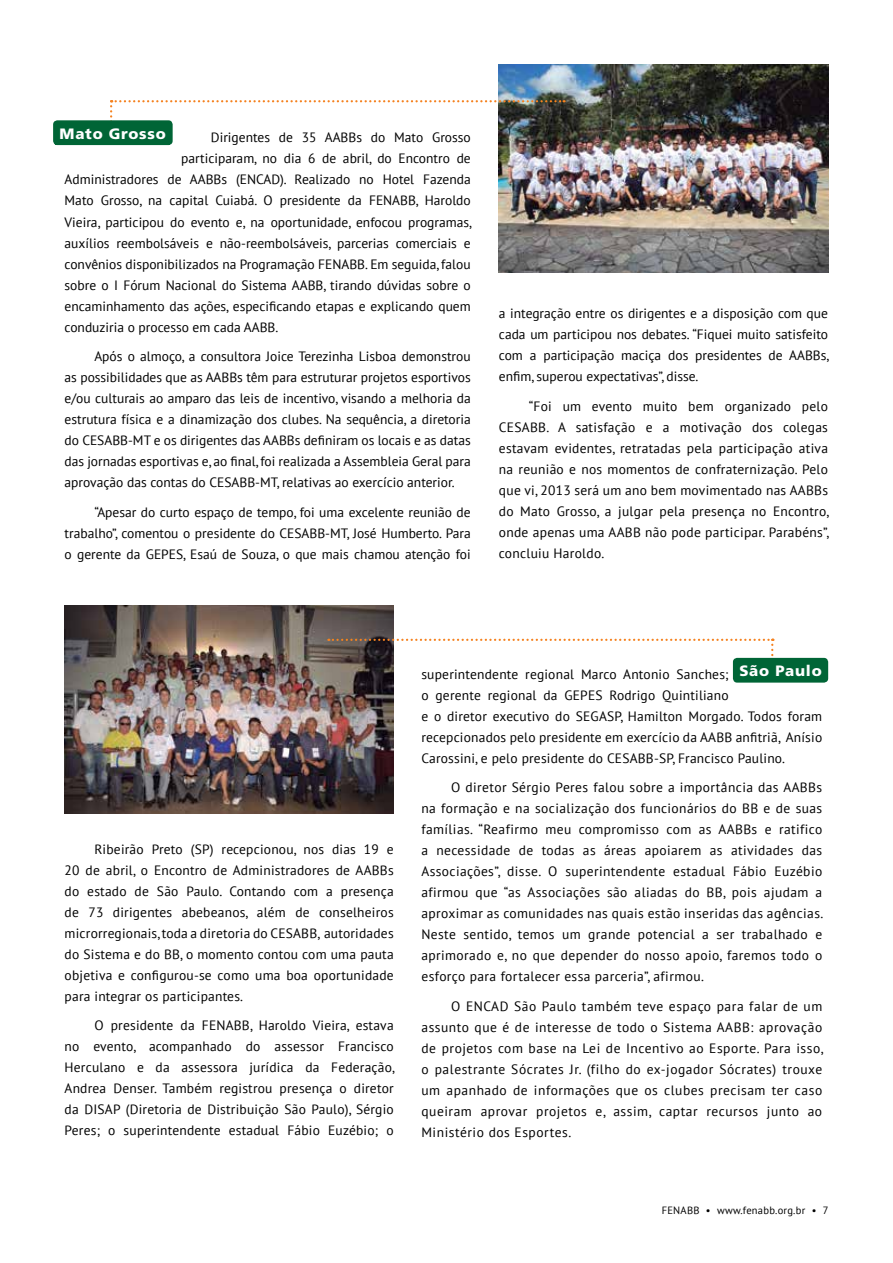
<style>
.page{position:relative;width:893px;height:1263px;background:#fff}
.page>*{position:absolute;margin:0;border:0;box-sizing:border-box;transform-origin:0 0}
.t1{font:900 15px "Frutiger";letter-spacing:.05em;color:#fff}
.t2{font:13.5px/21px "PT Sans";color:#000;text-align:justify}
.t3{font:10.5px "PT Sans";letter-spacing:.025em;color:#000}
</style>
<div class="page">
<img style="left:499px;top:65px;width:329px;height:208px">
<img style="left:65px;top:605px;width:329px;height:208px">
<svg style="left:110px;top:100px;width:455px;height:27px"></svg>
<svg style="left:328px;top:639px;width:445px;height:27px"></svg>
<div style="left:53px;top:120px;width:120px;height:25px;background:#006536;border-radius:4px"></div>
<div style="left:733px;top:658px;width:95px;height:25px;background:#006536;border-radius:4px"></div>
<p class="t1" style="left:60px;top:124px;width:108px">Mato Grosso</p>
<p class="t2" style="left:211px;top:127px;width:261px">Dirigentes de 35 AABBs do Mato Grosso</p>
<p class="t2" style="left:181px;top:148px;width:291px">participaram, no dia 6 de abril, do Encontro de</p>
<p class="t2" style="left:65px;top:169px;width:408px">Administradores de AABBs (ENCAD). Realizado no Hotel Fazenda</p>
<p class="t2" style="left:65px;top:190px;width:408px">Mato Grosso, na capital Cuiabá. O presidente da FENABB, Haroldo</p>
<p class="t2" style="left:65px;top:211px;width:409px">Vieira, participou do evento e, na oportunidade, enfocou programas,</p>
<p class="t2" style="left:65px;top:232px;width:408px">auxílios reembolsáveis e não-reembolsáveis, parcerias comerciais e</p>
<p class="t2" style="left:65px;top:253px;width:408px">convênios disponibilizados na Programação FENABB. Em seguida, falou</p>
<p class="t2" style="left:65px;top:274px;width:408px">sobre o I Fórum Nacional do Sistema AABB, tirando dúvidas sobre o</p>
<p class="t2" style="left:65px;top:295px;width:408px">encaminhamento das ações, especificando etapas e explicando quem</p>
<p class="t2" style="left:65px;top:316px;width:215px">conduziria o processo em cada AABB.</p>
<p class="t2" style="left:65px;top:345px;width:408px;text-indent:30px">Após o almoço, a consultora Joice Terezinha Lisboa demonstrou as possibilidades que as AABBs têm para estruturar projetos esportivos e/ou culturais ao amparo das leis de incentivo, visando a melhoria da estrutura física e a dinamização dos clubes. Na sequência, a diretoria do CESABB-MT e os dirigentes das AABBs definiram os locais e as datas das jornadas esportivas e, ao final, foi realizada a Assembleia Geral para aprovação das contas do CESABB-MT, relativas ao exercício anterior.</p>
<p class="t2" style="left:65px;top:501px;width:408px;text-indent:30px">“Apesar do curto espaço de tempo, foi uma excelente reunião de trabalho”, comentou o presidente do CESABB-MT, José Humberto. Para o gerente da GEPES, Esaú de Souza, o que mais chamou atenção foi</p>
<p class="t2" style="left:499px;top:303px;width:332px">a integração entre os dirigentes e a disposição com que cada um participou nos debates. “Fiquei muito satisfeito com a participação maciça dos presidentes de AABBs, enfim, superou expectativas”, disse.</p>
<p class="t2" style="left:499px;top:395px;width:332px;text-indent:30px">“Foi um evento muito bem organizado pelo CESABB. A satisfação e a motivação dos colegas estavam evidentes, retratadas pela participação ativa na reunião e nos momentos de confraternização. Pelo que vi, 2013 será um ano bem movimentado nas AABBs do Mato Grosso, a julgar pela presença no Encontro, onde apenas uma AABB não pode participar. Parabéns”, concluiu Haroldo.</p>
<p class="t2" style="left:65px;top:838px;width:331px;text-indent:30px">Ribeirão Preto (SP) recepcionou, nos dias 19 e 20 de abril, o Encontro de Administradores de AABBs do estado de São Paulo. Contando com a presença de 73 dirigentes abebeanos, além de conselheiros microrregionais, toda a diretoria do CESABB, autoridades do Sistema e do BB, o momento contou com uma pauta objetiva e configurou-se como uma boa oportunidade para integrar os participantes.</p>
<p class="t2" style="left:65px;top:1015px;width:332px;text-indent:30px">O presidente da FENABB, Haroldo Vieira, estava no evento, acompanhado do assessor Francisco Herculano e da assessora jurídica da Federação, Andrea Denser. Também registrou presença o diretor da DISAP (Diretoria de Distribuição São Paulo), Sérgio Peres; o superintendente estadual Fábio Euzébio; o</p>
<p class="t1" style="left:739px;top:662px;width:84px">São Paulo</p>
<p class="t2" style="left:421px;top:663px;width:402px;text-align:left">superintendente regional Marco Antonio Sanches;<br>o gerente regional da GEPES Rodrigo Quintiliano<br>e o diretor executivo do SEGASP, Hamilton Morgado. Todos foram recepcionados pelo presidente em exercício da AABB anfitriã, Anísio Carossini, e pelo presidente do CESABB-SP, Francisco Paulino.</p>
<p class="t2" style="left:421px;top:776px;width:403px;text-indent:30px">O diretor Sérgio Peres falou sobre a importância das AABBs na formação e na socialização dos funcionários do BB e de suas famílias. “Reafirmo meu compromisso com as AABBs e ratifico a necessidade de todas as áreas apoiarem as atividades das Associações”, disse. O superintendente estadual Fábio Euzébio afirmou que “as Associações são aliadas do BB, pois ajudam a aproximar as comunidades nas quais estão inseridas das agências.<br>Neste sentido, temos um grande potencial a ser trabalhado e aprimorado e, no que depender do nosso apoio, faremos todo o esforço para fortalecer essa parceria”, afirmou.</p>
<p class="t2" style="left:421px;top:995px;width:403px;text-indent:30px">O ENCAD São Paulo também teve espaço para falar de um assunto que é de interesse de todo o Sistema AABB: aprovação de projetos com base na Lei de Incentivo ao Esporte. Para isso, o palestrante Sócrates Jr. (filho do ex-jogador Sócrates) trouxe um apanhado de informações que os clubes precisam ter caso queiram aprovar projetos e, assim, captar recursos junto ao Ministério dos Esportes.</p>
<p class="t3" style="left:662px;top:1203px;width:168px">FENABB • www.fenabb.org.br • 7</p>
</div>
